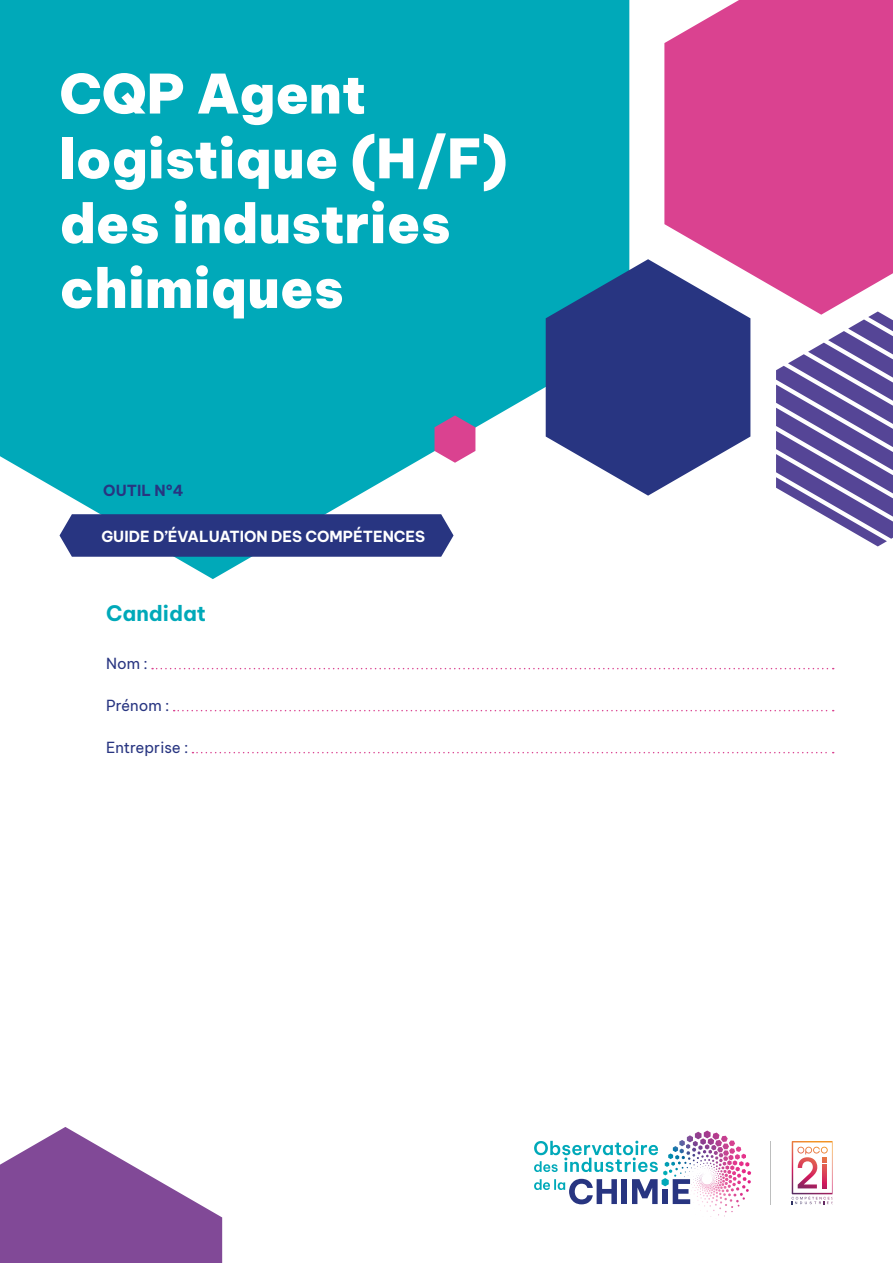
<style>
.page{position:relative;width:893px;height:1263px;background:#fff}
.page>*{position:absolute;margin:0;border:0;box-sizing:border-box;transform-origin:0 0}
.t1{font:900 54px/64.8px "Be Vietnam Pro";color:#fff}
.t2{font:700 21px "Be Vietnam Pro";color:#00a9b9}
.t3{font:700 15px "Be Vietnam Pro";color:#fff}
.t4{font:15px "Be Vietnam Pro";color:#283581}
.t5{font:700 15px "Be Vietnam Pro";color:#283581}
</style>
<div class="page">
<svg style="left:0;top:0;width:629px;height:579px;background:#1fb3c1"></svg>
<svg style="left:546px;top:259px;width:204px;height:237px;background:#445996"></svg>
<svg style="left:664px;top:0;width:229px;height:315px;background:#d9569c"></svg>
<svg style="left:0;top:1127px;width:222px;height:136px"></svg>
<svg style="left:434px;top:415px;width:41px;height:48px;background:#c068a3"></svg>
<svg style="left:776px;top:311px;width:117px;height:235px"></svg>
<svg style="left:152px;top:668px;width:682px;height:1px"></svg>
<svg style="left:174px;top:710px;width:660px;height:1px"></svg>
<svg style="left:192px;top:752px;width:642px;height:1px"></svg>
<svg style="left:60px;top:514px;width:394px;height:43px;background:#303d86"></svg>
<hr style="left:771px;top:1141px;width:1px;height:63px;background:#bdbebe">
<svg style="left:792px;top:1141px;width:40px;height:63px"></svg>
<div style="left:622px;top:1179px;width:5px;height:25px;background:#283581"></div>
<svg style="left:632px;top:1178px;width:58px;height:26px"></svg>
<img style="left:668px;top:1130px;width:78px;height:36px">
<svg style="left:534px;top:1179px;width:83px;height:25px"></svg>
<svg style="left:534px;top:1141px;width:124px;height:31px"></svg>
<p class="t1" style="left:60px;top:55px;width:449px">CQP Agent logistique (H/F) des industries chimiques</p>
<p class="t5" style="left:103px;top:478px;width:82px">OUTIL N°4</p>
<p class="t3" style="left:101px;top:524px;width:325px">GUIDE D’ÉVALUATION DES COMPÉTENCES</p>
<p class="t2" style="left:106px;top:596px;width:101px">Candidat</p>
<p class="t4" style="left:106px;top:651px;width:43px">Nom :</p>
<p class="t4" style="left:106px;top:693px;width:65px">Prénom :</p>
<p class="t4" style="left:106px;top:735px;width:84px">Entreprise :</p>
</div>
